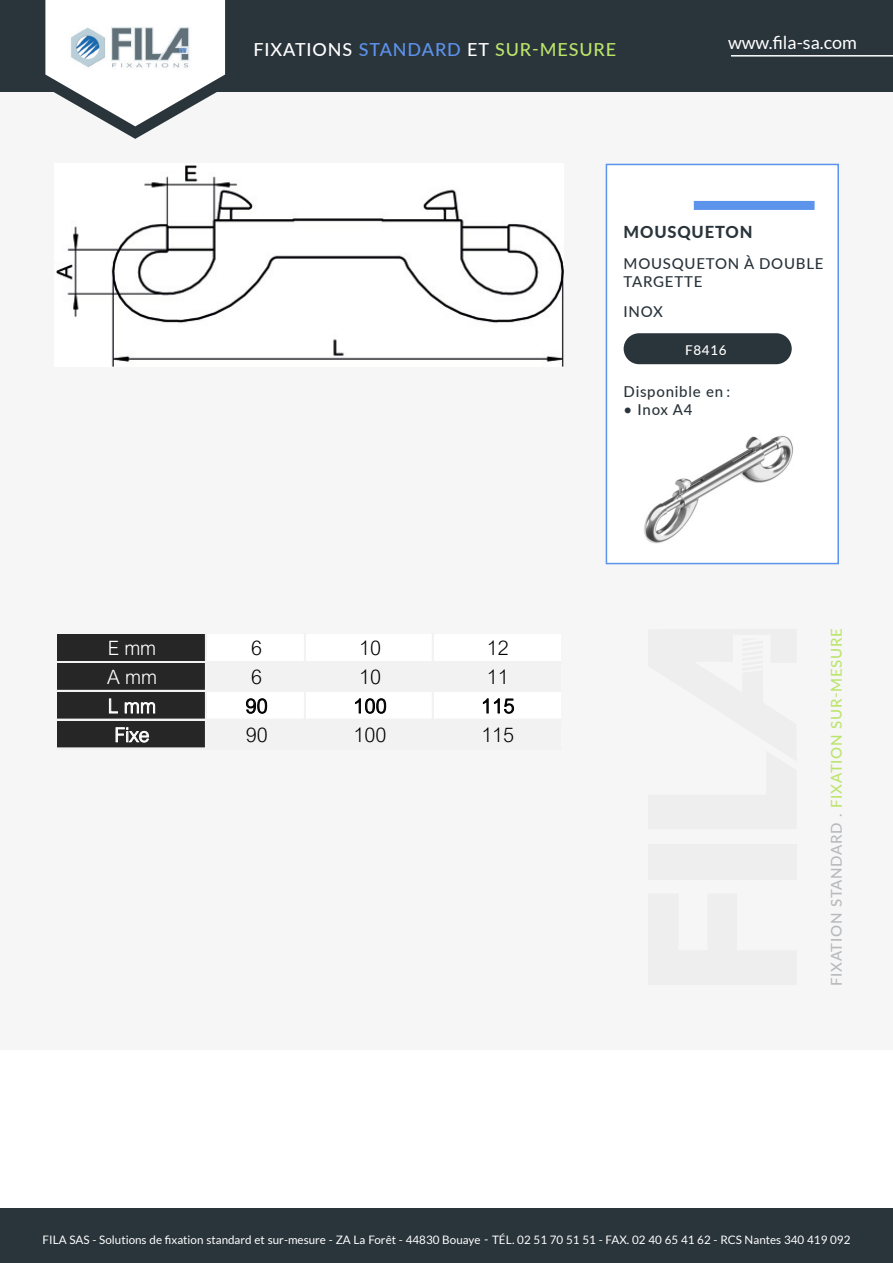
<style>
.page{position:relative;width:893px;height:1263px;background:#fff}
.page>*{position:absolute;margin:0;border:0;box-sizing:border-box;transform-origin:0 0}
.t1{font:300 19.8px "Arial Nova";color:#000}
.t2{font:300 19.8px "Arial Nova";letter-spacing:.005em;color:#fff}
.t3{font:500 18px "Lato";letter-spacing:.05em;color:#fff}
.t4{font:18px "Lato";color:#fff}
.t5{font:800 16.5px "Lato";letter-spacing:.05em;color:#2a343b}
.t6{font:500 15px/18px "Lato";letter-spacing:.05em;color:#2a343b}
.t7{font:500 15px "Lato";letter-spacing:.05em;color:#bbe46b}
.t8{font:500 13.5px "Lato";letter-spacing:.05em;color:#fff}
.t9{font:11.7px "Lato";color:#fff}
.s1{color:#5c93eb}
.s2{color:#bbe46b}
.s3{color:#b7b9bc}
.s4{font-weight:500}
</style>
<div class="page">
<div style="left:0;top:91px;width:893px;height:959px;background:#f6f6f6"></div>
<div style="left:606px;top:164px;width:233px;height:400px;background:#fff;border:2px solid #5c93eb"></div>
<div style="left:624px;top:333px;width:168px;height:31px;background:#2a343b;border-radius:15px"></div>
<div style="left:694px;top:201px;width:121px;height:9px;background:#5c93eb"></div>
<div style="left:0;top:0;width:893px;height:91px;background:#2a343b"></div>
<div style="left:0;top:1209px;width:893px;height:54px;background:#2a343b"></div>
<svg style="left:34px;top:0;width:202px;height:139px"></svg>
<img style="left:59px;top:23px;width:152px;height:53px">
<div style="left:648px;top:844px;width:149px;height:35px;background:#eeeeef"></div>
<hr style="left:731px;top:55px;width:162px;height:2px;background:#fff">
<img style="left:55px;top:19px;width:152px;height:53px">
<img style="left:644px;top:435px;width:149px;height:109px">
<img style="left:56px;top:165px;width:507px;height:202px">
<div style="left:57px;top:634px;width:149px;height:29px;background:#262626"></div>
<div style="left:206px;top:634px;width:355px;height:29px;background:#fff"></div>
<div style="left:57px;top:662px;width:149px;height:29px;background:#262626"></div>
<div style="left:206px;top:662px;width:355px;height:29px;background:#f2f2f2"></div>
<div style="left:57px;top:691px;width:149px;height:29px;background:#262626"></div>
<div style="left:206px;top:691px;width:355px;height:29px;background:#fff"></div>
<div style="left:57px;top:720px;width:149px;height:29px;background:#262626"></div>
<div style="left:206px;top:720px;width:355px;height:29px;background:#f2f2f2"></div>
<hr style="left:205px;top:633px;width:2px;height:117px;background:#f2f2f2">
<hr style="left:304px;top:633px;width:2px;height:117px;background:#f2f2f2">
<hr style="left:432px;top:633px;width:2px;height:117px;background:#f2f2f2">
<hr style="left:56px;top:661px;width:505px;height:2px;background:#f2f2f2">
<hr style="left:56px;top:690px;width:505px;height:2px;background:#f2f2f2">
<hr style="left:56px;top:719px;width:505px;height:2px;background:#f2f2f2">
<hr style="left:56px;top:748px;width:505px;height:2px;background:#f2f2f2">
<p class="t3" style="left:253px;top:37px;width:364px">FIXATIONS <span class="s1">STANDARD</span> ET <span class="s2">SUR-MESURE</span></p>
<p class="t4" style="left:728px;top:33px;width:130px">www.fila-sa.com</p>
<p class="t5" style="left:624px;top:220px;width:130px">MOUSQUETON</p>
<p class="t6" style="left:624px;top:254px;width:201px">MOUSQUETON À DOUBLE<br>TARGETTE</p>
<p class="t6" style="left:624px;top:302px;width:41px">INOX</p>
<p class="t8" style="left:685px;top:340px;width:43px">F8416</p>
<p class="t6" style="left:624px;top:382px;width:108px">Disponible en :</p>
<p class="t6" style="left:624px;top:400px;width:70px">• Inox A4</p>
<p class="t2" style="left:108px;top:637px;width:50px">E mm</p>
<p class="t1" style="left:251px;top:637px;width:12px">6</p>
<p class="t1" style="left:359px;top:637px;width:23px">10</p>
<p class="t1" style="left:487px;top:637px;width:23px">12</p>
<p class="t2" style="left:107px;top:666px;width:51px">A mm</p>
<p class="t1" style="left:251px;top:666px;width:12px">6</p>
<p class="t1" style="left:359px;top:666px;width:23px">10</p>
<p class="t1" style="left:487px;top:666px;width:23px">11</p>
<p class="t2" style="left:108px;top:695px;width:50px">L mm</p>
<p class="t1" style="left:245px;top:695px;width:24px">90</p>
<p class="t1" style="left:353px;top:695px;width:35px">100</p>
<p class="t1" style="left:481px;top:695px;width:35px">115</p>
<p class="t2" style="left:114px;top:724px;width:36px">Fixe</p>
<p class="t1" style="left:246px;top:724px;width:23px">90</p>
<p class="t1" style="left:354px;top:723px;width:34px">100</p>
<p class="t1" style="left:481px;top:723px;width:34px">115</p>
<p class="t7" style="left:825px;top:986px;width:360px;rotate:-90deg"><span class="s3">FIXATION STANDARD .</span> FIXATION SUR-MESURE</p>
<p class="t9" style="left:43px;top:1233px;width:809px">FILA SAS - Solutions de fixation standard et sur-mesure - ZA La Forêt - 44830 Bouaye <span class="s4">-</span> TÉL. 02 51 70 51 51 - FAX. 02 40 65 41 62 - RCS Nantes 340 419 092</p>
</div>
